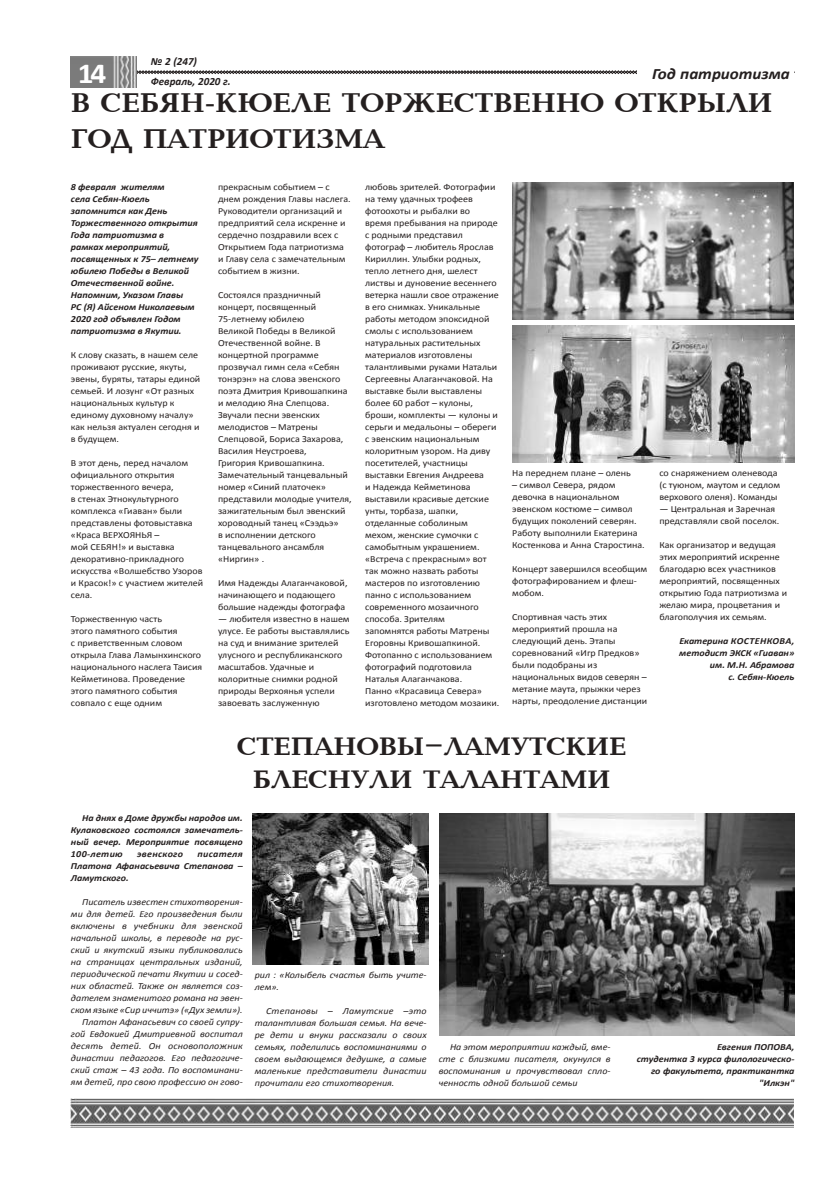
<style>
.page{position:relative;width:837px;height:1185px;background:#fff}
.page>*{position:absolute;margin:0;border:0;box-sizing:border-box;transform-origin:0 0}
.t1{font:700 29.1px "Calibri";color:#fff;scale:1.08 1}
.t2{font:700 27.9px/36px "Sakha Baltica";color:#241f1f;scale:1.08 1}
.t3{font:700 26px/33.6px "Sakha Baltica";color:#241f1f;text-align:center;scale:1.08 1}
.t4{font:italic 700 15.8px "Calibri";color:#241f1f;scale:1.08 1}
.t5{font:italic 700 11px "Calibri";color:#241f1f}
.t6{font:9.3px/12px "Calibri";color:#241f1f;scale:1.08 1}
.t7{font:italic 9.3px/12px "Calibri";color:#241f1f;text-align:justify;scale:1.08 1}
.t8{font:italic 700 9.3px/12px "Calibri";color:#241f1f;text-align:right;scale:1.08 1}
.t9{font:italic 700 9.3px "Calibri";letter-spacing:.03em;color:#241f1f;scale:1.08 1}
</style>
<div class="page">
<svg style="left:136px;top:70px;width:500px;height:4px;background:#787575"></svg>
<img style="left:71px;top:57px;width:65px;height:31px">
<img style="left:71px;top:1098px;width:722px;height:30px">
<img style="left:512px;top:325px;width:282px;height:138px">
<img style="left:512px;top:182px;width:281px;height:138px">
<img style="left:253px;top:813px;width:175px;height:152px">
<img style="left:439px;top:813px;width:354px;height:223px">
<p class="t5" style="left:151px;top:54px;width:48px">№ 2 (247)</p>
<h1 class="t1" style="left:78px;top:55px;width:28px">14</h1>
<h3 class="t4" style="left:652px;top:63px;width:129px">Год патриотизма</h3>
<p class="t5" style="left:151px;top:74px;width:81px">Февраль, 2020 г.</p>
<h2 class="t2" style="left:71px;top:86px;width:651px">В СЕБЯН-КЮЕЛЕ ТОРЖЕСТВЕННО ОТКРЫЛИ<br>ГОД ПАТРИОТИЗМА</h2>
<p class="t8" style="left:71px;top:181px;width:119px;text-align:left">8 февраля жителям<br>села Себян-Кюель запомнится как День<br>Торжественного открытия<br>Года патриотизма в рамках мероприятий, посвященных к 75– летнему юбилею Победы в Великой<br>Отечественной войне.<br>Напомним, Указом Главы<br>РС (Я) Айсеном Николаевым<br>2020 год объявлен Годом патриотизма в Якутии.</p>
<p class="t6" style="left:71px;top:349px;width:121px">К слову сказать, в нашем селе проживают русские, якуты, эвены, буряты, татары единой семьей. И лозунг «От разных национальных культур к единому духовному началу» как нельзя актуален сегодня и в будущем.</p>
<p class="t6" style="left:71px;top:457px;width:124px">В этот день, перед началом официального открытия торжественного вечера,<br>в стенах Этнокультурного комплекса «Гиаван» были представлены фотовыставка «Краса ВЕРХОЯНЬЯ –<br>мой СЕБЯН!» и выставка декоративно-прикладного искусства «Волшебство Узоров и Красок!» с участием жителей села.</p>
<p class="t6" style="left:71px;top:613px;width:123px">Торжественную часть<br>этого памятного события<br>с приветственным словом открыла Глава Ламынхинского национального наслега Таисия<br>Кейметинова. Проведение этого памятного события совпало с еще одним</p>
<p class="t6" style="left:218px;top:181px;width:124px">прекрасным событием – с днем рождения Главы наслега.<br>Руководители организаций и предприятий села искренне и сердечно поздравили всех с<br>Открытием Года патриотизма и Главу села с замечательным событием в жизни.</p>
<p class="t6" style="left:218px;top:289px;width:125px">Состоялся праздничный концерт, посвященный<br>75-летнему юбилею<br>Великой Победы в Великой<br>Отечественной войне. В концертной программе прозвучал гимн села «Себян тонэрэн» на слова эвенского поэта Дмитрия Кривошапкина и мелодию Яна Слепцова.<br>Звучали песни эвенских мелодистов – Матрены<br>Слепцовой, Бориса Захарова,<br>Василия Неустроева,<br>Григория Кривошапкина.<br>Замечательный танцевальный номер «Синий платочек» представили молодые учителя, зажигательным был эвенский хороводный танец «Сээдьэ»<br>в исполнении детского танцевального ансамбля «Ниргин» .</p>
<p class="t6" style="left:218px;top:577px;width:121px">Имя Надежды Алаганчаковой, начинающего и подающего большие надежды фотографа</p>
<p class="t6" style="left:218px;top:613px;width:123px">— любителя известно в нашем улусе. Ее работы выставлялись на суд и внимание зрителей улусного и республиканского масштабов. Удачные и колоритные снимки родной природы Верхоянья успели завоевать заслуженную</p>
<p class="t6" style="left:365px;top:181px;width:126px">любовь зрителей. Фотографии на тему удачных трофеев фотоохоты и рыбалки во<br>время пребывания на природе с родными представил фотограф – любитель Ярослав<br>Кириллин. Улыбки родных, тепло летнего дня, шелест листвы и дуновение весеннего ветерка нашли свое отражение в его снимках. Уникальные работы методом эпоксидной смолы с использованием натуральных растительных материалов изготовлены талантливыми руками Натальи<br>Сергеевны Алаганчаковой. На выставке были выставлены более 60 работ – кулоны, броши, комплекты — кулоны и серьги и медальоны – обереги с эвенским национальным колоритным узором. На диву посетителей, участницы выставки Евгения Андреева<br>и Надежда Кейметинова выставили красивые детские унты, торбаза, шапки, отделанные соболиным мехом, женские сумочки с самобытным украшением. «Встреча с прекрасным» вот так можно назвать работы мастеров по изготовлению панно с использованием современного мозаичного способа. Зрителям<br>запомнятся работы Матрены<br>Егоровны Кривошапкиной.<br>Фотопанно с использованием фотографий подготовила<br>Наталья Алаганчакова.<br>Панно «Красавица Севера» изготовлено методом мозаики.</p>
<p class="t6" style="left:512px;top:467px;width:111px">На переднем плане – олень</p>
<p class="t6" style="left:512px;top:479px;width:124px">– символ Севера, рядом девочка в национальном эвенском костюме – символ будущих поколений северян.<br>Работу выполнили Екатерина<br>Костенкова и Анна Старостина.</p>
<p class="t6" style="left:512px;top:563px;width:126px">Концерт завершился всеобщим фотографированием и флеш&shy;мобом.</p>
<p class="t6" style="left:512px;top:611px;width:126px">Спортивная часть этих мероприятий прошла на следующий день. Этапы соревнований «Игр Предков» были подобраны из национальных видов северян – метание маута, прыжки через нарты, преодоление дистанции</p>
<h3 class="t3" style="left:237px;top:730px;width:362px">СТЕПАНОВЫ–ЛАМУТСКИЕ<br>БЛЕСНУЛИ ТАЛАНТАМИ</h3>
<p class="t6" style="left:659px;top:467px;width:113px">со снаряжением оленевода (с туюном, маутом и седлом верхового оленя). Команды</p>
<p class="t6" style="left:659px;top:503px;width:113px">— Центральная и Заречная представляли свой поселок.</p>
<p class="t6" style="left:659px;top:539px;width:120px">Как организатор и ведущая этих мероприятий искренне благодарю всех участников мероприятий, посвященных открытию Года патриотизма и желаю мира, процветания и благополучия их семьям.</p>
<p class="t8" style="left:679px;top:635px;width:108px">Екатерина КОСТЕНКОВА, методист ЭКСК «Гиаван» им. М.Н. Абрамова<br>с. Себян-Кюель</p>
<p class="t8" style="left:71px;top:812px;width:160px;text-align:justify;text-indent:11px">На днях в Доме дружбы народов им.<br>Кулаковского состоялся замечатель&shy;ный вечер. Мероприятие посвящено 100-летию</p>
<p class="t8" style="left:71px;top:848px;width:160px;text-align:justify;text-indent:126px">писателя Платона Афанасьевича Степанова – Ламутского.</p>
<p class="t7" style="left:71px;top:895px;width:160px;text-align:right">Писатель известен стихотворения&shy;ми для детей. Его произведения были включены в учебники для эвенской начальной школы, в переводе на рус&shy;ский и якутский языки публиковались на страницах центральных изданий, периодической печати Якутии и сосед&shy;них областей. Также он является соз&shy;дателем знаменитого романа на эвен&shy;ском языке «Сир иччитэ» («Дух земли»).<br>Платон Афанасьевич со своей супру&shy;гой Евдокией Дмитриевной воспитал десять детей. Он основоположник династии педагогов. Его педагогиче&shy;ский стаж – 43 года. По воспоминани&shy;ям детей, про свою профессию он гово-</p>
<p class="t9" style="left:137px;top:848px;width:44px">эвенского</p>
<p class="t7" style="left:255px;top:969px;width:160px">рил : «Колыбель счастья быть учите&shy;лем».</p>
<p class="t7" style="left:255px;top:1005px;width:160px;text-indent:11px">Степановы – Ламутские –это талантливая большая семья. На вече&shy;ре дети и внуки рассказали о своих семьях, поделились воспоминаниями о своем выдающемся дедушке, а самые маленькие представители династии прочитали его стихотворения.</p>
<p class="t7" style="left:438px;top:1040px;width:160px;text-indent:11px">На этом мероприятии каждый, вме&shy;сте с близкими писателя, окунулся в воспоминания и прочувствовал спло&shy;ченность одной большой семьи</p>
<p class="t8" style="left:636px;top:1040px;width:147px">Евгения ПОПОВА,<br>студентка 3 курса филологическо&shy;го факультета, практикантка "Илкэн"</p>
</div>
